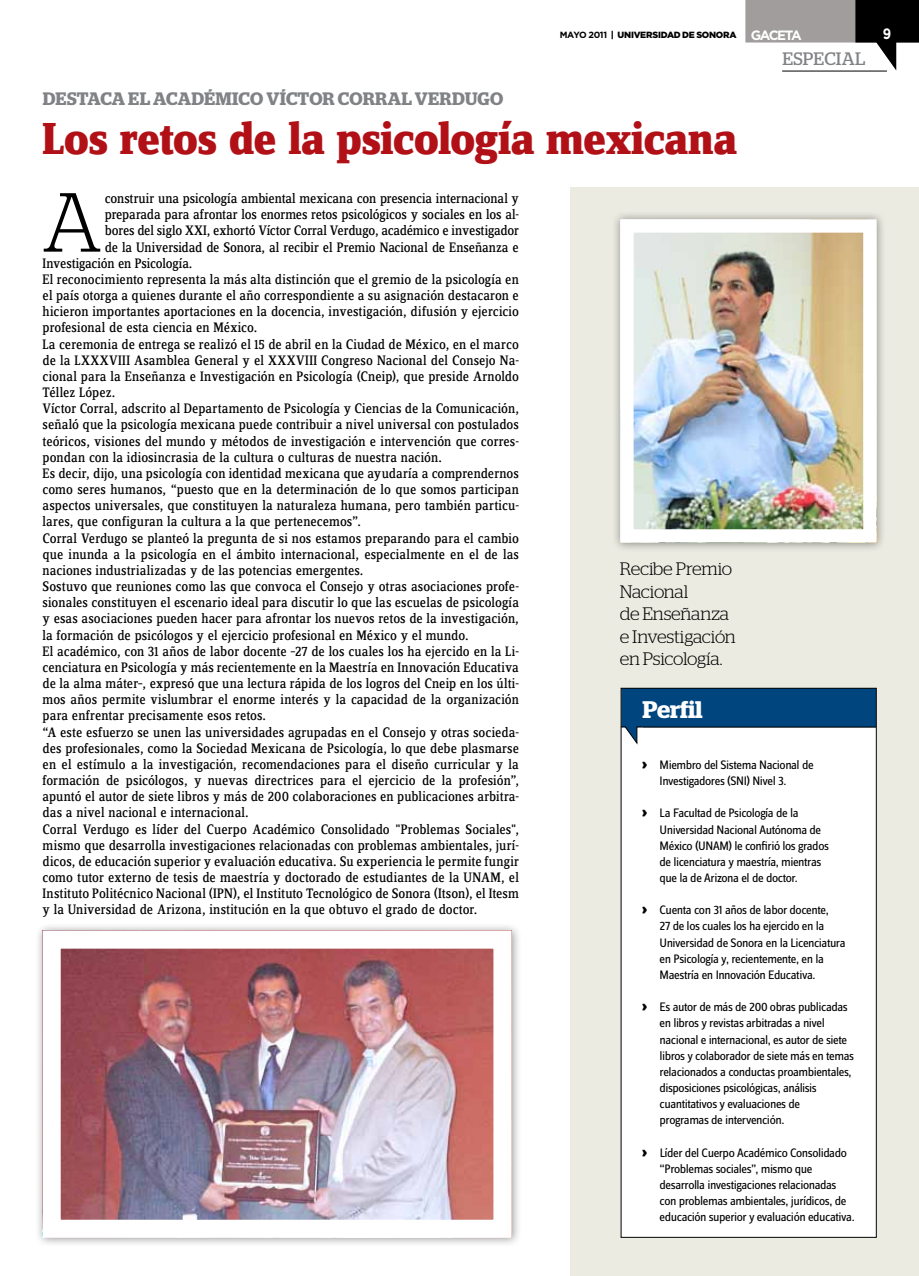
<style>
.page{position:relative;width:919px;height:1276px;background:#fff}
.page>*{position:absolute;margin:0;border:0;box-sizing:border-box;transform-origin:0 0}
.t1{font:300 83.55px "Stag";color:#000}
.t2{font:800 46.5px "Zine Serif Dis";letter-spacing:-.02em;color:#b11116}
.t3{font:600 24px "Stag";color:#fff}
.t4{font:300 18px/22.5px "Stag";letter-spacing:-.015em;color:#000}
.t5{font:600 18px "Stag";letter-spacing:.01em;color:#808285}
.t6{font:18px "Stag";color:#808285}
.t7{font:700 15px "Gotham";color:#fff;scale:.85 1}
.t8{font:14.25px "Zine Serif Dis";color:#000}
.t9{font:700 13.5px "Gotham";letter-spacing:-.115em;color:#fff}
.t10{font:12.75px/16.2px "Zine Sans Dis";letter-spacing:-.035em;color:#000}
.t11{font:700 9px "Gotham";letter-spacing:-.04em;color:#000}
.t12{font:900 9px "Gotham";color:#000}
.s1{font-weight:900}
.s2{font-family:"Stag";font-weight:900;font-size:15px}
</style>
<div class="page">
<div style="left:570px;top:187px;width:348px;height:1089px;background:#ebebe2"></div>
<hr style="left:782px;top:71px;width:104px;height:1px;background:#000">
<div style="left:34px;top:922px;width:487px;height:326px;background:#000;opacity:.4"></div>
<img style="left:62px;top:949px;width:430px;height:270px">
<div style="left:621px;top:688px;width:255px;height:549px;background:#fff"></div>
<div style="left:621px;top:688px;width:255px;height:39px;background:#00457d"></div>
<hr style="left:642px;top:727px;width:234px;height:1px;background:#000">
<svg style="left:620px;top:726px;width:23px;height:18px"></svg>
<div style="left:611px;top:211px;width:275px;height:341px;background:#000;opacity:.4"></div>
<img style="left:634px;top:233px;width:228px;height:295px">
<div style="left:620px;top:219px;width:256px;height:323px;border:13px solid #fff"></div>
<svg style="left:745px;top:0;width:173px;height:70px"></svg>
<p class="t11" style="left:559px;top:30px;width:65px">MAYO 2011 <span class="s1">| UNIVER</span></p>
<p class="t12" style="left:652px;top:30px;width:13px">SIDAD</p>
<p class="t12" style="left:682px;top:30px;width:28px">DE SONORA</p>
<p class="t9" style="left:750px;top:27px;width:52px">GACETA</p>
<p class="t7" style="left:882px;top:24px;width:11px">9</p>
<p class="t5" style="left:43px;top:88px;width:462px">DESTACA EL ACADÉMICO VÍCTOR CORRAL VERDUGO</p>
<h2 class="t2" style="left:43px;top:114px;width:696px">Los retos de la psicología mexicana</h2>
<p class="t6" style="left:782px;top:48px;width:12px">ESPECIAL</p>
<h1 class="t1" style="left:43px;top:175px;width:60px">A</h1>
<p class="t8" style="left:105px;top:192px;width:415px">construir una psicología ambiental mexicana con presencia internacional y</p>
<p class="t8" style="left:105px;top:208px;width:416px">preparada para afrontar los enormes retos psicológicos y sociales en los al-</p>
<p class="t8" style="left:105px;top:224px;width:415px">bores del siglo XXI, exhortó Víctor Corral Verdugo, académico e investigador</p>
<p class="t8" style="left:105px;top:240px;width:415px">de la Universidad de Sonora, al recibir el Premio Nacional de Enseñanza e</p>
<p class="t8" style="left:43px;top:256px;width:151px">Investigación en Psicología.</p>
<p class="t8" style="left:43px;top:272px;width:478px">El reconocimiento representa la más alta distinción que el gremio de la psicología en</p>
<p class="t8" style="left:43px;top:289px;width:478px">el país otorga a quienes durante el año correspondiente a su asignación destacaron e</p>
<p class="t8" style="left:43px;top:305px;width:478px">hicieron importantes aportaciones en la docencia, investigación, difusión y ejercicio</p>
<p class="t8" style="left:43px;top:321px;width:216px">profesional de esta ciencia en México.</p>
<p class="t8" style="left:43px;top:337px;width:478px">La ceremonia de entrega se realizó el 15 de abril en la Ciudad de México, en el marco</p>
<p class="t8" style="left:43px;top:353px;width:478px">de la LXXXVIII Asamblea General y el XXXVIII Congreso Nacional del Consejo Na-</p>
<p class="t8" style="left:43px;top:369px;width:478px">cional para la Enseñanza e Investigación en Psicología (Cneip), que preside Arnoldo</p>
<p class="t8" style="left:43px;top:386px;width:74px">Téllez López.</p>
<p class="t8" style="left:43px;top:402px;width:478px">Víctor Corral, adscrito al Departamento de Psicología y Ciencias de la Comunicación,</p>
<p class="t8" style="left:43px;top:418px;width:478px">señaló que la psicología mexicana puede contribuir a nivel universal con postulados</p>
<p class="t8" style="left:43px;top:434px;width:478px">teóricos, visiones del mundo y métodos de investigación e intervención que corres-</p>
<p class="t8" style="left:43px;top:450px;width:401px">pondan con la idiosincrasia de la cultura o culturas de nuestra nación.</p>
<p class="t8" style="left:43px;top:466px;width:478px">Es decir, dijo, una psicología con identidad mexicana que ayudaría a comprendernos</p>
<p class="t8" style="left:43px;top:482px;width:478px">como seres humanos, “puesto que en la determinación de lo que somos participan</p>
<p class="t8" style="left:43px;top:499px;width:478px">aspectos universales, que constituyen la naturaleza humana, pero también particu-</p>
<p class="t8" style="left:43px;top:515px;width:320px">lares, que configuran la cultura a la que pertenecemos”.</p>
<p class="t8" style="left:43px;top:531px;width:478px">Corral Verdugo se planteó la pregunta de si nos estamos preparando para el cambio</p>
<p class="t8" style="left:43px;top:547px;width:478px">que inunda a la psicología en el ámbito internacional, especialmente en el de las</p>
<p class="t8" style="left:43px;top:563px;width:322px">naciones industrializadas y de las potencias emergentes.</p>
<p class="t8" style="left:43px;top:579px;width:478px">Sostuvo que reuniones como las que convoca el Consejo y otras asociaciones profe-</p>
<p class="t8" style="left:43px;top:596px;width:478px">sionales constituyen el escenario ideal para discutir lo que las escuelas de psicología</p>
<p class="t8" style="left:43px;top:612px;width:478px">y esas asociaciones pueden hacer para afrontar los nuevos retos de la investigación,</p>
<p class="t8" style="left:43px;top:628px;width:427px">la formación de psicólogos y el ejercicio profesional en México y el mundo.</p>
<p class="t8" style="left:43px;top:644px;width:478px">El académico, con 31 años de labor docente –27 de los cuales los ha ejercido en la Li-</p>
<p class="t8" style="left:43px;top:660px;width:478px">cenciatura en Psicología y más recientemente en la Maestría en Innovación Educativa</p>
<p class="t8" style="left:43px;top:676px;width:478px">de la alma máter–, expresó que una lectura rápida de los logros del Cneip en los últi-</p>
<p class="t8" style="left:43px;top:693px;width:478px">mos años permite vislumbrar el enorme interés y la capacidad de la organización</p>
<p class="t8" style="left:43px;top:709px;width:225px">para enfrentar precisamente esos retos.</p>
<p class="t8" style="left:43px;top:725px;width:478px">“A este esfuerzo se unen las universidades agrupadas en el Consejo y otras socieda-</p>
<p class="t8" style="left:43px;top:741px;width:478px">des profesionales, como la Sociedad Mexicana de Psicología, lo que debe plasmarse</p>
<p class="t8" style="left:43px;top:757px;width:478px">en el estímulo a la investigación, recomendaciones para el diseño curricular y la</p>
<p class="t8" style="left:43px;top:773px;width:478px">formación de psicólogos, y nuevas directrices para el ejercicio de la profesión”,</p>
<p class="t8" style="left:43px;top:789px;width:478px">apuntó el autor de siete libros y más de 200 colaboraciones en publicaciones arbitra-</p>
<p class="t8" style="left:43px;top:806px;width:208px">das a nivel nacional e internacional.</p>
<p class="t8" style="left:43px;top:822px;width:478px">Corral Verdugo es líder del Cuerpo Académico Consolidado "Problemas Sociales",</p>
<p class="t8" style="left:43px;top:838px;width:478px">mismo que desarrolla investigaciones relacionadas con problemas ambientales, jurí-</p>
<p class="t8" style="left:43px;top:854px;width:478px">dicos, de educación superior y evaluación educativa. Su experiencia le permite fungir</p>
<p class="t8" style="left:43px;top:870px;width:478px">como tutor externo de tesis de maestría y doctorado de estudiantes de la UNAM, el</p>
<p class="t8" style="left:43px;top:886px;width:478px">Instituto Politécnico Nacional (IPN), el Instituto Tecnológico de Sonora (Itson), el Itesm</p>
<p class="t8" style="left:43px;top:903px;width:436px">y la Universidad de Arizona, institución en la que obtuvo el grado de doctor.</p>
<p class="t4" style="left:619px;top:557px;width:117px">Recibe Premio<br>Nacional<br>de Enseñanza e Investigación en Psicología.</p>
<h3 class="t3" style="left:642px;top:696px;width:62px">PERFIL</h3>
<p class="t10" style="left:659px;top:757px;width:156px;text-indent:-17px"><span class="s2">›</span> M iembro del Sistema Nacional de<br>I nvestigadores (SNI) Nivel 3.</p>
<p class="t10" style="left:659px;top:805px;width:171px;text-indent:-17px"><span class="s2">›</span> La Facultad de Psicología de la Universidad Nacional Autónoma de México (UNAM) le confirió los grados de licenciatura y maestría, mientras que la de Arizona el de doctor.</p>
<p class="t10" style="left:659px;top:902px;width:187px;text-indent:-17px"><span class="s2">›</span> Cuenta con 31 años de labor docente,<br>27 de los cuales los ha ejercido en la Universidad de Sonora en la Licenciatura en Psicología y, recientemente, en la Maestría en I nnovación Educativa.</p>
<p class="t10" style="left:659px;top:999px;width:196px;text-indent:-17px"><span class="s2">›</span> Es autor de más de 200 obras publicadas en libros y revistas arbitradas a nivel nacional e internacional, es autor de siete libros y colaborador de siete más en temas relacionados a conductas proambientales, disposiciones psicológicas, análisis cuantitativos y evaluaciones de<br>programas de intervención.</p>
<p class="t10" style="left:659px;top:1145px;width:197px;text-indent:-17px"><span class="s2">›</span> Líder del Cuerpo Académico Consolidado “Problemas sociales”, mismo que desarrolla investigaciones relacionadas con problemas ambientales, jurídicos, de educación superior y evaluación educativa.</p>
</div>
